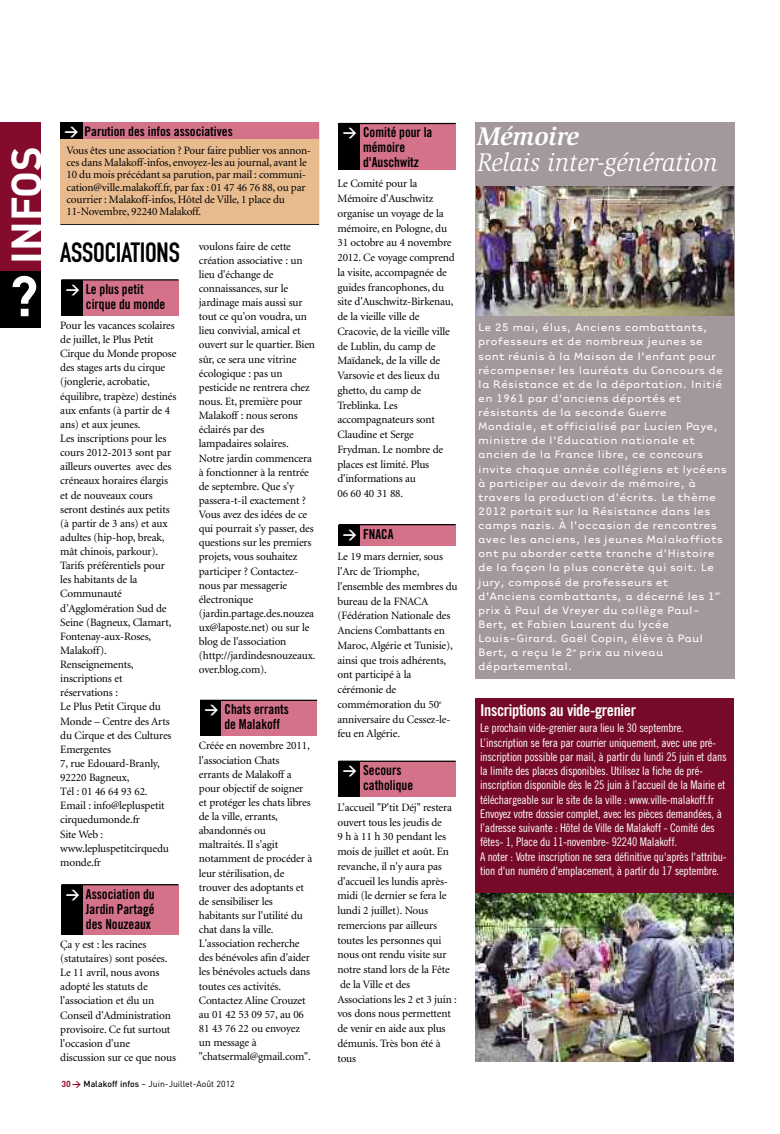
<style>
.page{position:relative;width:780px;height:1134px;background:#fff}
.page>*{position:absolute;margin:0;border:0;box-sizing:border-box;transform-origin:0 0}
.t1{font:700 56.25px "DIN";color:#fff}
.t2{font:700 41.88px "DIN";color:#fff}
.t3{font:27.5px "DIN Engschrift Alternate";letter-spacing:-.005em;color:#000}
.t4{font:italic 26.25px "Slimbach";color:#fff;scale:.95 1}
.t5{font:italic 700 26.25px "Slimbach";color:#fff}
.t6{font:16.25px "Trade Gothic Bold Cond Twenty";letter-spacing:-.02em;color:#fff}
.t7{font:13.75px/15px "Trade Gothic Bold Cond Twenty";color:#000;scale:.95 1}
.t8{font:13.12px "Trade Gothic Bold Cond Twenty";color:#000}
.t9{font:12.5px/14.1px "Tarzana Wide";letter-spacing:.01em;color:#fff}
.t10{font:11.88px/14.2px "Trade Gothic Cond Eighteen";letter-spacing:-.02em;color:#fff}
.t11{font:11.25px/14.1px "Minion";letter-spacing:-.015em;color:#000}
.t12{font:8.75px "DIN";color:#000}
.s1{font-family:"DIN";font-weight:700;font-size:13.75px;color:#fff}
.s2{font-family:"DIN";font-weight:700;color:#fff}
.s3{font-weight:700;color:#900e32}
.s4{font-weight:500}
</style>
<div class="page">
<div style="left:339px;top:761px;width:21px;height:36px;background:#000"></div>
<div style="left:360px;top:761px;width:95px;height:36px;background:#d4728a"></div>
<hr style="left:339px;top:761px;width:116px;height:1px;background:#000">
<div style="left:339px;top:525px;width:21px;height:20px;background:#000"></div>
<div style="left:360px;top:525px;width:95px;height:20px;background:#d4728a"></div>
<hr style="left:339px;top:524px;width:116px;height:1px;background:#000">
<div style="left:339px;top:123px;width:21px;height:47px;background:#000"></div>
<div style="left:360px;top:123px;width:95px;height:47px;background:#d4728a"></div>
<hr style="left:339px;top:123px;width:116px;height:1px;background:#000">
<div style="left:200px;top:700px;width:21px;height:36px;background:#000"></div>
<div style="left:221px;top:700px;width:96px;height:36px;background:#d4728a"></div>
<hr style="left:200px;top:700px;width:117px;height:1px;background:#000">
<div style="left:61px;top:885px;width:22px;height:49px;background:#000"></div>
<div style="left:83px;top:885px;width:95px;height:49px;background:#d4728a"></div>
<hr style="left:61px;top:884px;width:117px;height:1px;background:#000">
<div style="left:61px;top:280px;width:22px;height:35px;background:#000"></div>
<div style="left:83px;top:280px;width:95px;height:35px;background:#d4728a"></div>
<hr style="left:61px;top:279px;width:117px;height:1px;background:#000">
<div style="left:82px;top:122px;width:237px;height:18px;background:#d4728a"></div>
<div style="left:60px;top:122px;width:22px;height:18px;background:#000"></div>
<div style="left:60px;top:140px;width:259px;height:84px;background:#e8bb8e"></div>
<div style="left:0;top:122px;width:41px;height:149px;background:#840b2c"></div>
<div style="left:0;top:271px;width:41px;height:57px;background:#000"></div>
<div style="left:475px;top:698px;width:258px;height:363px;background:#770a29"></div>
<img style="left:475px;top:893px;width:258px;height:169px">
<div style="left:475px;top:122px;width:259px;height:557px;background:#a3989b"></div>
<img style="left:476px;top:186px;width:257px;height:130px">
<h2 class="t2" style="left:3px;top:264px;width:119px;rotate:-90deg">INFOS</h2>
<h1 class="t1" style="left:9px;top:264px;width:31px">?</h1>
<p class="t8" style="left:65px;top:127px;width:170px"><span class="s1">&gt;</span> Parution des infos associatives</p>
<p class="t11" style="left:66px;top:145px;width:246px;line-height:12.2px">Vous êtes une association ? Pour faire publier vos annon&shy;ces dans Malakoff-infos, envoyez-les au journal, avant le 10 du mois précédant sa parution, par mail : communi&shy;cation@ville.malakoff.fr, par fax : 01 47 46 76 88, ou par courrier : Malakoff-infos, Hôtel de Ville, 1 place du 11-Novembre, 92240 Malakoff.</p>
<h3 class="t3" style="left:60px;top:242px;width:121px">ASSOCIATIONS</h3>
<p class="t7" style="left:86px;top:283px;width:85px;text-indent:-20px"><span class="s2">&gt;</span> Le plus petit cirque du monde</p>
<p class="t11" style="left:60px;top:319px;width:118px">Pour les vacances scolaires de juillet, le Plus Petit<br>Cirque du Monde propose des stages arts du cirque (jonglerie, acrobatie, équilibre, trapèze) destinés aux enfants (à partir de 4 ans) et aux jeunes.<br>Les inscriptions pour les cours 2012-2013 sont par ailleurs ouvertes avec des créneaux horaires élargis et de nouveaux cours seront destinés aux petits (à partir de 3 ans) et aux adultes (hip-hop, break, mât chinois, parkour).<br>Tarifs préférentiels pour les habitants de la<br>Communauté d’Agglomération Sud de<br>Seine (Bagneux, Clamart,<br>Fontenay-aux-Roses,<br>Malakoff).<br>Renseignements, inscriptions et réservations :<br>Le Plus Petit Cirque du<br>Monde – Centre des Arts du Cirque et des Cultures<br>Emergentes<br>7, rue Edouard-Branly,<br>92220 Bagneux,<br>Tél : 01 46 64 93 62.<br>Email : info@lepluspetit cirquedumonde.fr<br>Site Web : www.lepluspetitcirquedu monde.fr</p>
<p class="t7" style="left:86px;top:887px;width:74px;text-align:justify;text-indent:-20px"><span class="s2">&gt;</span> Association du Jardin Partagé des Nouzeaux</p>
<p class="t11" style="left:60px;top:938px;width:117px">Ça y est : les racines (statutaires) sont posées.<br>Le 11 avril, nous avons adopté les statuts de l'association et élu un<br>Conseil d'Administration provisoire. Ce fut surtout l'occasion d'une discussion sur ce que nous</p>
<p class="t11" style="left:199px;top:240px;width:118px">voulons faire de cette création associative : un lieu d'échange de connaissances, sur le jardinage mais aussi sur tout ce qu'on voudra, un lieu convivial, amical et ouvert sur le quartier. Bien sûr, ce sera une vitrine écologique : pas un pesticide ne rentrera chez nous. Et, première pour<br>Malakoff : nous serons éclairés par des lampadaires solaires.<br>Notre jardin commencera à fonctionner à la rentrée de septembre. Que s'y passera-t-il exactement ?<br>Vous avez des idées de ce qui pourrait s'y passer, des questions sur les premiers projets, vous souhaitez participer ? Contactez&shy;nous par messagerie électronique (jardin.partage.des.nouzea ux@laposte.net) ou sur le blog de l'association (http://jardindesnouzeaux. over.blog.com).</p>
<p class="t7" style="left:224px;top:703px;width:69px;text-indent:-20px"><span class="s2">&gt;</span> Chats errants de Malakoff</p>
<p class="t11" style="left:199px;top:740px;width:115px">Créée en novembre 2011, l'association Chats errants de Malakoff a pour objectif de soigner et protéger les chats libres de la ville, errants, abandonnés ou maltraités. Il s'agit notamment de procéder à leur stérilisation, de trouver des adoptants et de sensibiliser les habitants sur l'utilité du chat dans la ville.<br>L'association recherche des bénévoles afin d'aider les bénévoles actuels dans toutes ces activités.<br>Contactez Aline Crouzet au 01 42 53 09 57, au 06<br>81 43 76 22 ou envoyez un message à "chatsermal@gmail.com".</p>
<p class="t12" style="left:61px;top:1079px;width:175px"><span class="s3">30&gt;</span> <span class="s4">Malakoff infos</span> – Juin-Juillet-Août 2012</p>
<p class="t7" style="left:343px;top:126px;width:96px;text-align:center"><span class="s2">&gt;</span> Comité pour la mémoire d'Auschwitz</p>
<p class="t11" style="left:337px;top:177px;width:119px;line-height:14.8px">Le Comité pour la<br>Mémoire d'Auschwitz organise un voyage de la mémoire, en Pologne, du<br>31 octobre au 4 novembre<br>2012. Ce voyage comprend la visite, accompagnée de guides francophones, du site d'Auschwitz-Birkenau, de la vieille ville de<br>Cracovie, de la vieille ville de Lublin, du camp de<br>Maïdanek, de la ville de<br>Varsovie et des lieux du ghetto, du camp de<br>Treblinka. Les accompagnateurs sont<br>Claudine et Serge<br>Frydman. Le nombre de places est limité. Plus d'informations au<br>06 60 40 31 88.</p>
<p class="t7" style="left:343px;top:527px;width:55px"><span class="s2">&gt;</span> FNACA</p>
<p class="t11" style="left:337px;top:550px;width:122px;line-height:14.8px">Le 19 mars dernier, sous l'Arc de Triomphe, l'ensemble des membres du bureau de la FNACA (Fédération Nationale des<br>Anciens Combattants en<br>Maroc, Algérie et Tunisie), ainsi que trois adhérents, ont participé à la cérémonie de commémoration du 50<sup>e </sup>anniversaire du Cessez-le&shy;feu en Algérie.</p>
<p class="t7" style="left:363px;top:764px;width:54px;text-indent:-20px"><span class="s2">&gt;</span> Secours catholique</p>
<p class="t11" style="left:337px;top:801px;width:121px;line-height:14.8px">L’accueil "P'tit Déj" restera ouvert tous les jeudis de<br>9 h à 11 h 30 pendant les mois de juillet et août. En revanche, il n'y aura pas d'accueil les lundis après&shy;midi (le dernier se fera le lundi 2 juillet). Nous remercions par ailleurs toutes les personnes qui nous ont rendu visite sur notre stand lors de la Fête de la Ville et des<br>Associations les 2 et 3 juin : vos dons nous permettent de venir en aide aux plus démunis. Très bon été à tous</p>
<h3 class="t5" style="left:477px;top:126px;width:103px">Mémoire</h3>
<h3 class="t4" style="left:477px;top:152px;width:254px">Relais inter-génération</h3>
<p class="t9" style="left:478px;top:320px;width:250px">Le 25 mai, élus, Anciens combattants, professeurs et de nombreux jeunes se sont réunis à la Maison de l'enfant pour récompenser les lauréats du Concours de la Résistance et de la déportation. Initié en 1961 par d'anciens déportés et résistants de la seconde Guerre Mondiale, et officialisé par Lucien Paye, ministre de l'Education nationale et ancien de la France libre, ce concours invite chaque année collégiens et lycéens à participer au devoir de mémoire, à travers la production d'écrits. Le thème 2012 portait sur la Résistance dans les camps nazis. À l'occasion de rencontres avec les anciens, les jeunes Malakoffiots ont pu aborder cette tranche d'Histoire de la façon la plus concrète qui soit. Le jury, composé de professeurs et d'Anciens combattants, a décerné les 1<sup>er </sup>prix à Paul de Vreyer du collège Paul-Bert, et Fabien Laurent du lycée Louis-Girard. Gaël Copin, élève à Paul Bert, a reçu le 2<sup>e</sup> prix au niveau départemental.</p>
<h3 class="t6" style="left:480px;top:704px;width:157px">Inscriptions au vide-grenier</h3>
<p class="t10" style="left:480px;top:722px;width:248px">Le prochain vide-grenier aura lieu le 30 septembre.<br>L’inscription se fera par courrier uniquement, avec une pré&shy;inscription possible par mail, à partir du lundi 25 juin et dans la limite des places disponibles. Utilisez la fiche de pré&shy;inscription disponible dès le 25 juin à l’accueil de la Mairie et téléchargeable sur le site de la ville : www.ville-malakoff.fr Envoyez votre dossier complet, avec les pièces demandées, à l’adresse suivante : Hôtel de Ville de Malakoff - Comité des fêtes- 1, Place du 11-novembre- 92240 Malakoff.<br>A noter : Votre inscription ne sera définitive qu'après l'attribu&shy;tion d'un numéro d'emplacement, à partir du 17 septembre.</p>
</div>
